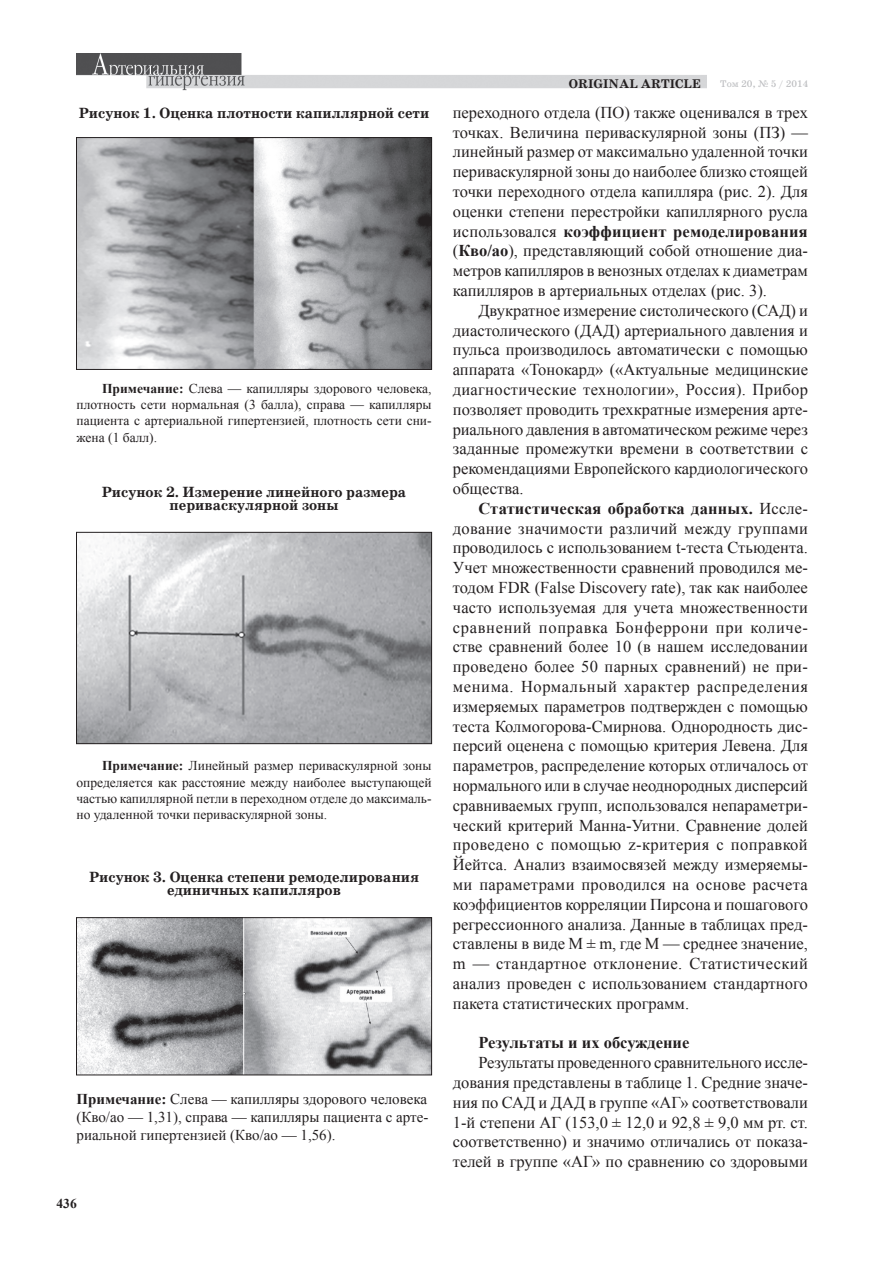
<style>
.page{position:relative;width:893px;height:1263px;background:#fff}
.page>*{position:absolute;margin:0;border:0;box-sizing:border-box;transform-origin:0 0}
.t1{font:16.5px/19.8px "Times New Roman";color:#231f20;text-align:justify}
.t2{font:700 16.5px "Times New Roman";color:#231f20}
.t3{font:700 15px/13.5px "School Book C";color:#231f20;text-align:center}
.t4{font:15px/18px "Times New Roman";color:#231f20;text-align:justify}
.t5{font:13.5px/16.2px "Times New Roman";color:#231f20;text-align:justify}
.t6{font:700 13.5px "Times New Roman";color:#231f20}
.t7{font:700 12.75px "School Book C";color:#231f20}
.t8{font:9.75px "School Book C";color:#bcbdc0}
.s1{font-weight:700}
</style>
<div class="page">
<img style="left:76px;top:54px;width:630px;height:37px">
<img style="left:78px;top:139px;width:352px;height:229px">
<div style="left:76px;top:137px;width:356px;height:233px;border:1px solid #231f20"></div>
<img style="left:78px;top:534px;width:352px;height:208px">
<div style="left:76px;top:532px;width:356px;height:212px;border:1px solid #231f20"></div>
<img style="left:78px;top:919px;width:352px;height:154px">
<div style="left:76px;top:917px;width:356px;height:158px;border:1px solid #231f20"></div>
<p class="t3" style="left:79px;top:106px;width:352px">РИСУНОК 1. ОЦЕНКА ПЛОТНОСТИ КАПИЛЛЯРНОЙ СЕТИ</p>
<p class="t5" style="left:76px;top:380px;width:357px;text-indent:26px"><span class="s1">Примечание:</span> Слева — капилляры здорового человека, плотность сети нормальная (3 балла), справа — капилляры пациента с артериальной гипертензией, плотность сети сни&shy;жена (1 балл).</p>
<p class="t3" style="left:102px;top:485px;width:306px">РИСУНОК 2. ИЗМЕРЕНИЕ ЛИНЕЙНОГО РАЗМЕРА<br>ПЕРИВАСКУЛЯРНОЙ ЗОНЫ</p>
<p class="t5" style="left:76px;top:757px;width:357px;text-indent:26px"><span class="s1">Примечание:</span> Линейный размер периваскулярной зоны определяется как расстояние между наиболее выступающей частью капиллярной петли в переходном отделе до максималь&shy;но удаленной точки периваскулярной зоны.</p>
<p class="t3" style="left:89px;top:870px;width:332px">РИСУНОК 3. ОЦЕНКА СТЕПЕНИ РЕМОДЕЛИРОВАНИЯ<br>ЕДИНИЧНЫХ КАПИЛЛЯРОВ</p>
<p class="t4" style="left:76px;top:1090px;width:353px"><span class="s1">Примечание:</span> Слева — капилляры здорового человека (Кво/ао — 1,31), справа — капилляры пациента с арте&shy;риальной гипертензией (Кво/ао — 1,56).</p>
<p class="t6" style="left:57px;top:1194px;width:22px">436</p>
<p class="t7" style="left:569px;top:76px;width:83px">ORIGINAL ART</p>
<p class="t7" style="left:670px;top:76px;width:32px">ICLE</p>
<p class="t8" style="left:720px;top:78px;width:90px">Том 20, № 5 / 2014</p>
<p class="t1" style="left:453px;top:102px;width:357px">переходного отдела (ПО) также оценивался в трех точках. Величина периваскулярной зоны (ПЗ) — линейный размер от максимально удаленной точки периваскулярной зоны до наиболее близко стоящей точки переходного отдела капилляра (рис. 2). Для оценки степени перестройки капиллярного русла использовался <span class="s1">коэффициент ремоделирования </span>(<span class="s1">Кво/ао</span>), представляющий собой отношение диа&shy;метров капилляров в венозных отделах к диаметрам капилляров в артериальных отделах (рис. 3).</p>
<p class="t1" style="left:453px;top:300px;width:357px;text-indent:26px">Двукратное измерение систолического (САД) и диастолического (ДАД) артериального давления и пульса производилось автоматически с помощью аппарата «Тонокард» («Актуальные медицинские диагностические технологии», Россия). Прибор позволяет проводить трехкратные измерения арте&shy;риального давления в автоматическом режиме через заданные промежутки времени в соответствии с рекомендациями Европейского кардиологического общества.</p>
<p class="t1" style="left:453px;top:498px;width:357px;text-indent:26px"><span class="s1">Статистическая обработка данных.</span> Иссле&shy;дование значимости различий между группами проводилось с использованием t-теста Стьюдента.<br>Учет множественности сравнений проводился ме&shy;тодом FDR (False Discovery rate), так как наиболее часто используемая для учета множественности сравнений поправка Бонферрони при количе&shy;стве сравнений более 10 (в нашем исследовании проведено более 50 парных сравнений) не при&shy;менима. Нормальный характер распределения измеряемых параметров подтвержден с помощью теста Колмогорова-Смирнова. Однородность дис&shy;персий оценена с помощью критерия Левена. Для параметров, распределение которых отличалось от нормального или в случае неоднородных дисперсий сравниваемых групп, использовался непараметри&shy;ческий критерий Манна-Уитни. Сравнение долей проведено с помощью z-критерия с поправкой Йейтса. Анализ взаимосвязей между измеряемы&shy;ми параметрами проводился на основе расчета коэффициентов корреляции Пирсона и пошагового регрессионного анализа. Данные в таблицах пред&shy;ставлены в виде M ± m, где М — среднее значение, m — стандартное отклонение. Статистический анализ проведен с использованием стандартного пакета статистических программ.</p>
<p class="t2" style="left:478px;top:1031px;width:213px">Результаты и их обсуждение</p>
<p class="t1" style="left:453px;top:1052px;width:357px;text-indent:26px">Результаты проведенного сравнительного иссле&shy;дования представлены в таблице 1. Средние значе&shy;ния по САД и ДАД в группе «АГ» соответствовали 1-й степени АГ (153,0 ± 12,0 и 92,8 ± 9,0 мм рт. ст. соответственно) и значимо отличались от показа&shy;телей в группе «АГ» по сравнению со здоровыми</p>
</div>
